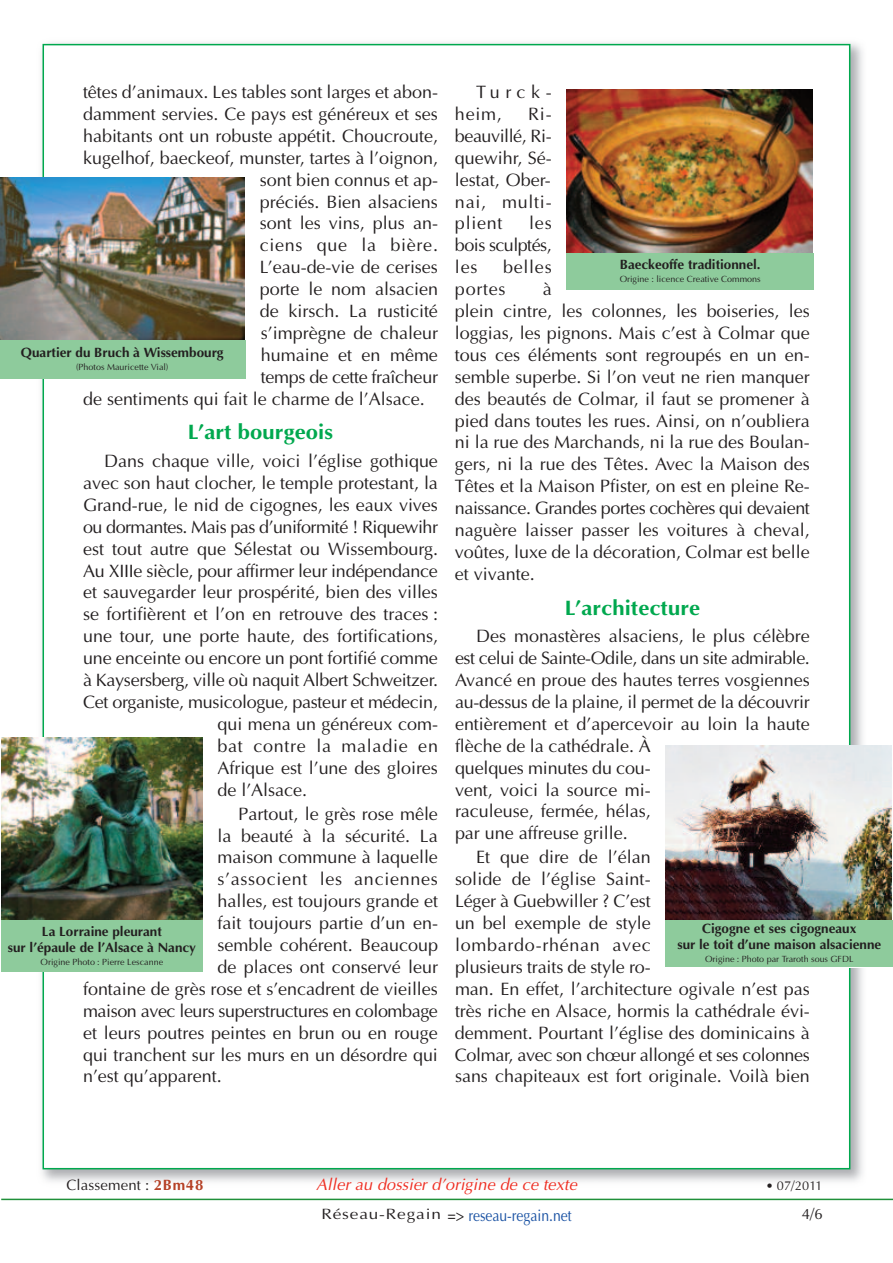
<style>
.page{position:relative;width:893px;height:1263px;background:#fff}
.page>*{position:absolute;margin:0;border:0;box-sizing:border-box;transform-origin:0 0}
.t1{font:700 21px "Optima";letter-spacing:.005em;color:#00a84e;scale:1.05 1}
.t2{font:18px/21.9px "Optima";color:#231f20}
.t3{font:18px "Optima";letter-spacing:-.02em;color:#231f20}
.t4{font:18px/21.9px "Optima";letter-spacing:.04em;color:#231f20}
.t5{font:18px "Optima";letter-spacing:-.03em;color:#231f20}
.t6{font:18px "Optima";letter-spacing:-.025em;color:#231f20}
.t7{font:18px "Optima";letter-spacing:.035em;color:#231f20}
.t8{font:18px/21.9px "Optima";letter-spacing:.195em;color:#231f20}
.t9{font:italic 16.5px "Optima";letter-spacing:.005em;color:#ee2f23}
.t10{font:16.5px "Optima";color:#1a52a3;scale:.85 1}
.t11{font:15px "Optima";letter-spacing:.01em;color:#231f20}
.t12{font:700 13.5px/16.5px "Optima";color:#231f20;text-align:center}
.t13{font:12.75px "Optima";letter-spacing:.01em;color:#231f20}
.t14{font:9px "Optima";color:#231f20}
.s1{font-weight:700;color:#b54126}
.s2{font-size:15px;color:#231f20}
.s3{color:#231f20}
</style>
<div class="page">
<img style="left:36px;top:42px;width:834px;height:1140px">
<div style="left:44px;top:45px;width:805px;height:1123px;background:#fff"></div>
<hr style="left:1px;top:1198px;width:892px;height:2px;background:#20903a">
<img style="left:0;top:178px;width:245px;height:162px">
<div style="left:0;top:340px;width:246px;height:38px;background:#8ecb9c"></div>
<img style="left:567px;top:89px;width:246px;height:164px">
<div style="left:567px;top:254px;width:247px;height:36px;background:#8ecb9c"></div>
<img style="left:1px;top:738px;width:201px;height:183px">
<div style="left:1px;top:921px;width:202px;height:51px;background:#8ecb9c"></div>
<img style="left:666px;top:746px;width:226px;height:174px">
<div style="left:666px;top:920px;width:227px;height:47px;background:#8ecb9c"></div>
<p class="t2" style="left:83px;top:81px;width:356px">têtes d’animaux. Les tables sont larges et abon-</p>
<p class="t2" style="left:83px;top:103px;width:356px">damment servies. Ce pays est généreux et ses</p>
<p class="t2" style="left:83px;top:125px;width:356px">habitants ont un robuste appétit. Choucroute,</p>
<p class="t2" style="left:83px;top:147px;width:356px">kugelhof, baeckeof, munster, tartes à l’oignon,</p>
<p class="t2" style="left:260px;top:168px;width:180px">sont bien connus et ap-</p>
<p class="t2" style="left:260px;top:190px;width:180px">préciés. Bien alsaciens</p>
<p class="t2" style="left:260px;top:212px;width:180px">sont les vins, plus an-</p>
<p class="t4" style="left:260px;top:234px;width:180px">ciens que la bière.</p>
<p class="t2" style="left:260px;top:256px;width:180px">L’eau-de-vie de cerises</p>
<p class="t2" style="left:260px;top:278px;width:180px">porte le nom alsacien</p>
<p class="t2" style="left:260px;top:300px;width:180px">de kirsch. La rusticité</p>
<p class="t2" style="left:261px;top:322px;width:179px">s’imprègne de chaleur</p>
<p class="t2" style="left:261px;top:344px;width:179px">humaine et en même</p>
<p class="t3" style="left:261px;top:366px;width:179px">temps de cette fraîcheur</p>
<p class="t2" style="left:83px;top:387px;width:343px">de sentiments qui fait le charme de l’Alsace.</p>
<p class="t1" style="left:188px;top:420px;width:140px">L’art bourgeois</p>
<p class="t2" style="left:104px;top:450px;width:335px">Dans chaque ville, voici l’église gothique</p>
<p class="t2" style="left:83px;top:472px;width:356px">avec son haut clocher, le temple protestant, la</p>
<p class="t2" style="left:83px;top:494px;width:356px">Grand-rue, le nid de cigognes, les eaux vives</p>
<p class="t5" style="left:83px;top:516px;width:356px">ou dormantes. Mais pas d’uniformité ! Riquewihr</p>
<p class="t2" style="left:83px;top:537px;width:356px">est tout autre que Sélestat ou Wissembourg.</p>
<p class="t2" style="left:83px;top:559px;width:356px">Au XIIIe siècle, pour affirmer leur indépendance</p>
<p class="t2" style="left:83px;top:581px;width:356px">et sauvegarder leur prospérité, bien des villes</p>
<p class="t2" style="left:83px;top:603px;width:356px">se fortifièrent et l’on en retrouve des traces :</p>
<p class="t2" style="left:83px;top:625px;width:356px">une tour, une porte haute, des fortifications,</p>
<p class="t2" style="left:83px;top:647px;width:356px">une enceinte ou encore un pont fortifié comme</p>
<p class="t3" style="left:83px;top:669px;width:356px">à Kaysersberg, ville où naquit Albert Schweitzer.</p>
<p class="t3" style="left:83px;top:691px;width:356px">Cet organiste, musicologue, pasteur et médecin,</p>
<p class="t2" style="left:217px;top:713px;width:222px">qui mena un généreux com-</p>
<p class="t7" style="left:217px;top:735px;width:222px">bat contre la maladie en</p>
<p class="t2" style="left:217px;top:756px;width:222px">Afrique est l’une des gloires</p>
<p class="t2" style="left:217px;top:778px;width:91px">de l’Alsace.</p>
<p class="t2" style="left:239px;top:802px;width:201px">Partout, le grès rose mêle</p>
<p class="t2" style="left:217px;top:824px;width:222px">la beauté à la sécurité. La</p>
<p class="t2" style="left:217px;top:846px;width:222px">maison commune à laquelle</p>
<p class="t4" style="left:217px;top:868px;width:222px">s’associent les anciennes</p>
<p class="t2" style="left:217px;top:890px;width:222px">halles, est toujours grande et</p>
<p class="t2" style="left:218px;top:912px;width:222px">fait toujours partie d’un en-</p>
<p class="t2" style="left:218px;top:934px;width:222px">semble cohérent. Beaucoup</p>
<p class="t2" style="left:218px;top:956px;width:222px">de places ont conservé leur</p>
<p class="t2" style="left:83px;top:978px;width:356px">fontaine de grès rose et s’encadrent de vieilles</p>
<p class="t6" style="left:83px;top:1000px;width:356px">maison avec leurs superstructures en colombage</p>
<p class="t2" style="left:83px;top:1021px;width:356px">et leurs poutres peintes en brun ou en rouge</p>
<p class="t2" style="left:83px;top:1043px;width:356px">qui tranchent sur les murs en un désordre qui</p>
<p class="t2" style="left:83px;top:1065px;width:140px">n’est qu’apparent.</p>
<p class="t12" style="left:21px;top:344px;width:204px">Quartier du Bruch à Wissembourg</p>
<p class="t14" style="left:76px;top:361px;width:94px">(Photos Mauricette Vial)</p>
<p class="t12" style="left:8px;top:922px;width:190px">La Lorraine pleurant<br>sur l’épaule de l’Alsace à Nancy</p>
<p class="t14" style="left:41px;top:956px;width:124px">Origine Photo : Pierre Lescanne</p>
<p class="t8" style="left:455px;top:81px;width:98px;text-indent:21px">Turck&shy;heim,</p>
<p class="t2" style="left:455px;top:103px;width:98px;text-align:justify;text-indent:73px">Ri&shy;beauvillé, Ri&shy;quewihr, Sé&shy;lestat, Ober&shy;nai, multi&shy;plient</p>
<p class="t2" style="left:455px;top:212px;width:98px;text-align:justify;text-indent:74px">les bois sculptés, les</p>
<p class="t12" style="left:620px;top:256px;width:142px">Baeckeoffe traditionnel.</p>
<p class="t14" style="left:620px;top:274px;width:143px">Origine : licence Creative Commons</p>
<p class="t4" style="left:455px;top:256px;width:98px;text-indent:48px">belles portes</p>
<p class="t2" style="left:455px;top:278px;width:356px;text-indent:88px">à<br>plein cintre, les colonnes, les boiseries, les loggias, les pignons. Mais c’est à Colmar que tous ces éléments sont regroupés en un en&shy;semble superbe. Si l’on veut ne rien manquer des beautés de Colmar, il faut se promener à pied dans toutes les rues. Ainsi, on n’oubliera ni la rue des Marchands, ni la rue des Boulan&shy;gers, ni la rue des Têtes. Avec la Maison des Têtes et la Maison Pfister, on est en pleine Re&shy;naissance. Grandes portes cochères qui devaient naguère laisser passer les voitures à cheval, voûtes, luxe de la décoration, Colmar est belle et vivante.</p>
<p class="t1" style="left:565px;top:595px;width:130px">L’architecture</p>
<p class="t2" style="left:455px;top:625px;width:356px;text-indent:21px">Des monastères alsaciens, le plus célèbre est celui de Sainte-Odile, dans un site admirable.<br>Avancé en proue des hautes terres vosgiennes au-dessus de la plaine, il permet de la découvrir entièrement et d’apercevoir au loin la haute flèche de la cathédrale. À<br>quelques minutes du cou-<br>vent, voici la source mi-<br>raculeuse, fermée, hélas,<br>par une affreuse grille.</p>
<p class="t2" style="left:455px;top:846px;width:356px;text-indent:21px">Et que dire de l’élan<br>solide de l’église Saint-<br>Léger à Guebwiller ? C’est<br>un bel exemple de style<br>lombardo-rhénan avec<br>plusieurs traits de style ro-<br>man. En effet, l’architecture ogivale n’est pas très riche en Alsace, hormis la cathédrale évi&shy;demment. Pourtant l’église des dominicains à Colmar, avec son chœur allongé et ses colonnes sans chapiteaux est fort originale. Voilà bien</p>
<p class="t12" style="left:677px;top:920px;width:205px">Cigogne et ses cigogneaux<br>sur le toit d’une maison alsacienne</p>
<p class="t14" style="left:705px;top:954px;width:150px">Origine : Photo par Traroth sous GFDL</p>
<p class="t11" style="left:66px;top:1176px;width:138px">Classement : <span class="s1">2Bm48</span></p>
<p class="t9" style="left:316px;top:1175px;width:262px">Aller au dossier d’origine de ce texte</p>
<p class="t13" style="left:766px;top:1178px;width:58px">• 07/2011</p>
<p class="t10" style="left:321px;top:1205px;width:296px"><span class="s2">Réseau-Regain</span> <span class="s3">=&gt;</span> reseau-regain.net</p>
<p class="t11" style="left:802px;top:1205px;width:22px">4/6</p>
</div>
